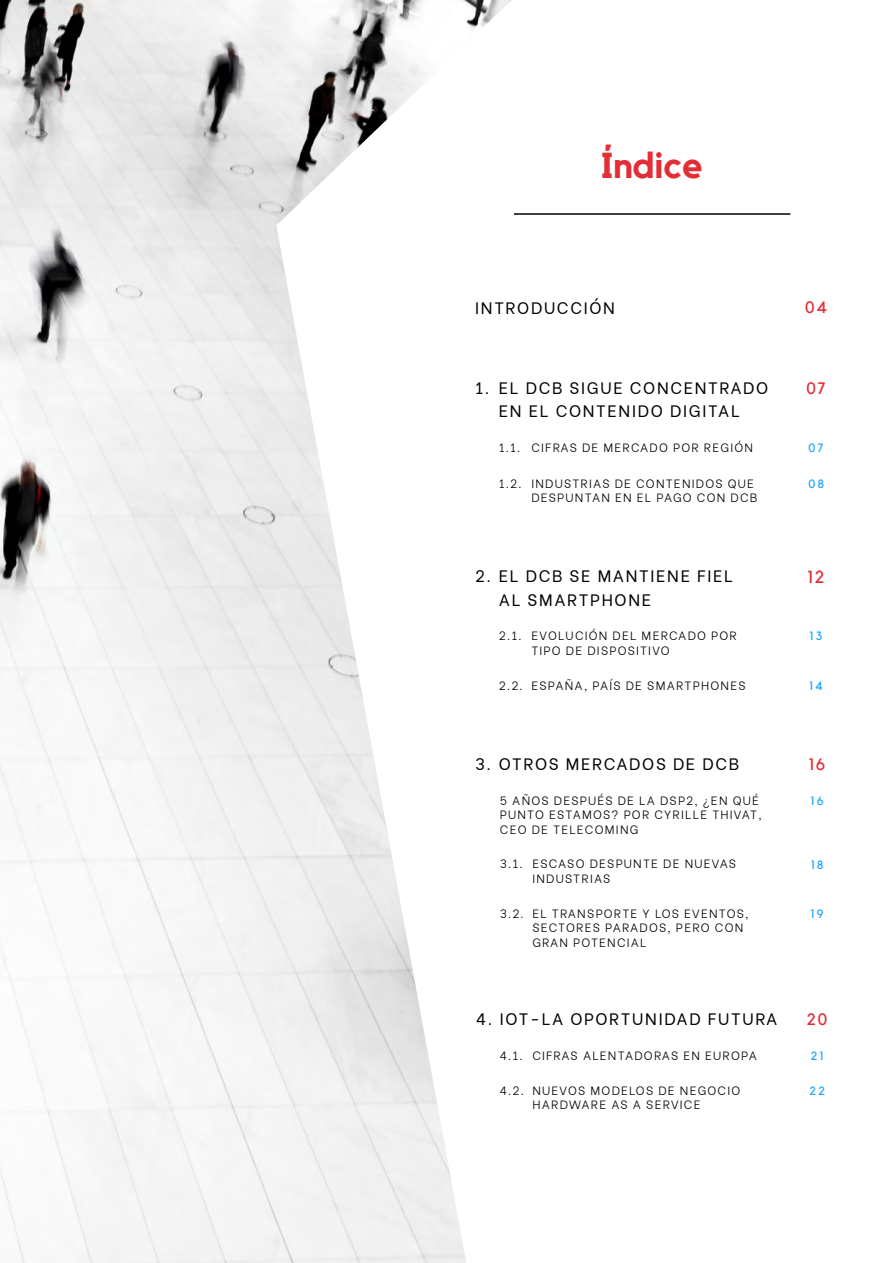
<style>
.page{position:relative;width:893px;height:1263px;background:#fff}
.page>*{position:absolute;margin:0;border:0;box-sizing:border-box;transform-origin:0 0}
.t1{font:700 36px "Kollektif";color:#e32e36}
.t2{font:17.4px "Kollektif";color:#e32e36}
.t3{font:16.5px "Be Vietnam";letter-spacing:.1em;color:#000}
.t4{font:16.5px "Kollektif";letter-spacing:.1em;color:#e32e36}
.t5{font:300 12px/14.4px "Be Vietnam";letter-spacing:.1em;color:#000}
.t6{font:12px "Kollektif";letter-spacing:.2em;color:#1aa6ff}
</style>
<div class="page">
<img style="left:0;top:0;width:511px;height:1263px">
<hr style="left:514px;top:213px;width:276px;height:2px;background:#000">
<h1 class="t1" style="left:601px;top:144px;width:104px">Índice</h1>
<h3 class="t3" style="left:475px;top:294px;width:141px">INTRODUCCIÓN</h3>
<h3 class="t4" style="left:805px;top:298px;width:23px">04</h3>
<h3 class="t3" style="left:475px;top:374px;width:295px">1. EL DCB SIGUE CONCENTRADO</h3>
<h3 class="t4" style="left:807px;top:378px;width:21px">07</h3>
<h3 class="t3" style="left:499px;top:397px;width:242px">EN EL CONTENIDO DIGITAL</h3>
<p class="t5" style="left:499px;top:440px;width:256px">1.1. CIFRAS DE MERCADO POR REGIÓN</p>
<p class="t6" style="left:809px;top:441px;width:17px">07</p>
<p class="t5" style="left:499px;top:475px;width:257px">1.2. INDUSTRIAS DE CONTENIDOS QUE</p>
<p class="t6" style="left:808px;top:477px;width:17px">08</p>
<p class="t5" style="left:531px;top:489px;width:228px">DESPUNTAN EN EL PAGO CON DCB</p>
<h3 class="t3" style="left:475px;top:563px;width:259px">2. EL DCB SE MANTIENE FIEL</h3>
<h2 class="t2" style="left:808px;top:566px;width:18px">12</h2>
<h3 class="t3" style="left:499px;top:586px;width:154px">AL SMARTPHONE</h3>
<p class="t5" style="left:499px;top:627px;width:239px">2.1. EVOLUCIÓN DEL MERCADO POR</p>
<p class="t6" style="left:810px;top:629px;width:14px">13</p>
<p class="t5" style="left:531px;top:642px;width:140px">TIPO DE DISPOSITIVO</p>
<p class="t5" style="left:499px;top:677px;width:248px">2.2. ESPAÑA, PAÍS DE SMARTPHONES</p>
<p class="t6" style="left:809px;top:678px;width:15px">14</p>
<h3 class="t3" style="left:475px;top:750px;width:265px">3. OTROS MERCADOS DE DCB</h3>
<h3 class="t4" style="left:809px;top:755px;width:17px">16</h3>
<p class="t5" style="left:500px;top:792px;width:261px">5 AÑOS DESPUÉS DE LA DSP2, ¿EN QUÉ</p>
<p class="t6" style="left:811px;top:794px;width:14px">16</p>
<p class="t5" style="left:500px;top:806px;width:263px">PUNTO ESTAMOS? POR CYRILLE THIVAT,<br>CEO DE TELECOMING</p>
<p class="t5" style="left:500px;top:856px;width:238px">3.1. ESCASO DESPUNTE DE NUEVAS</p>
<p class="t6" style="left:811px;top:858px;width:14px">18</p>
<p class="t5" style="left:532px;top:870px;width:80px">INDUSTRIAS</p>
<p class="t5" style="left:500px;top:905px;width:250px">3.2. EL TRANSPORTE Y LOS EVENTOS,</p>
<p class="t6" style="left:811px;top:907px;width:14px">19</p>
<p class="t5" style="left:532px;top:919px;width:212px">SECTORES PARADOS, PERO CON<br>GRAN POTENCIAL</p>
<h3 class="t3" style="left:476px;top:1005px;width:303px">4. IOT-LA OPORTUNIDAD FUTURA</h3>
<h3 class="t4" style="left:807px;top:1010px;width:22px">20</h3>
<p class="t5" style="left:500px;top:1047px;width:259px">4.1. CIFRAS ALENTADORAS EN EUROPA</p>
<p class="t6" style="left:811px;top:1048px;width:14px">21</p>
<p class="t5" style="left:500px;top:1082px;width:242px">4.2. NUEVOS MODELOS DE NEGOCIO</p>
<p class="t6" style="left:809px;top:1084px;width:17px">22</p>
<p class="t5" style="left:532px;top:1096px;width:170px">HARDWARE AS A SERVICE</p>
</div>
